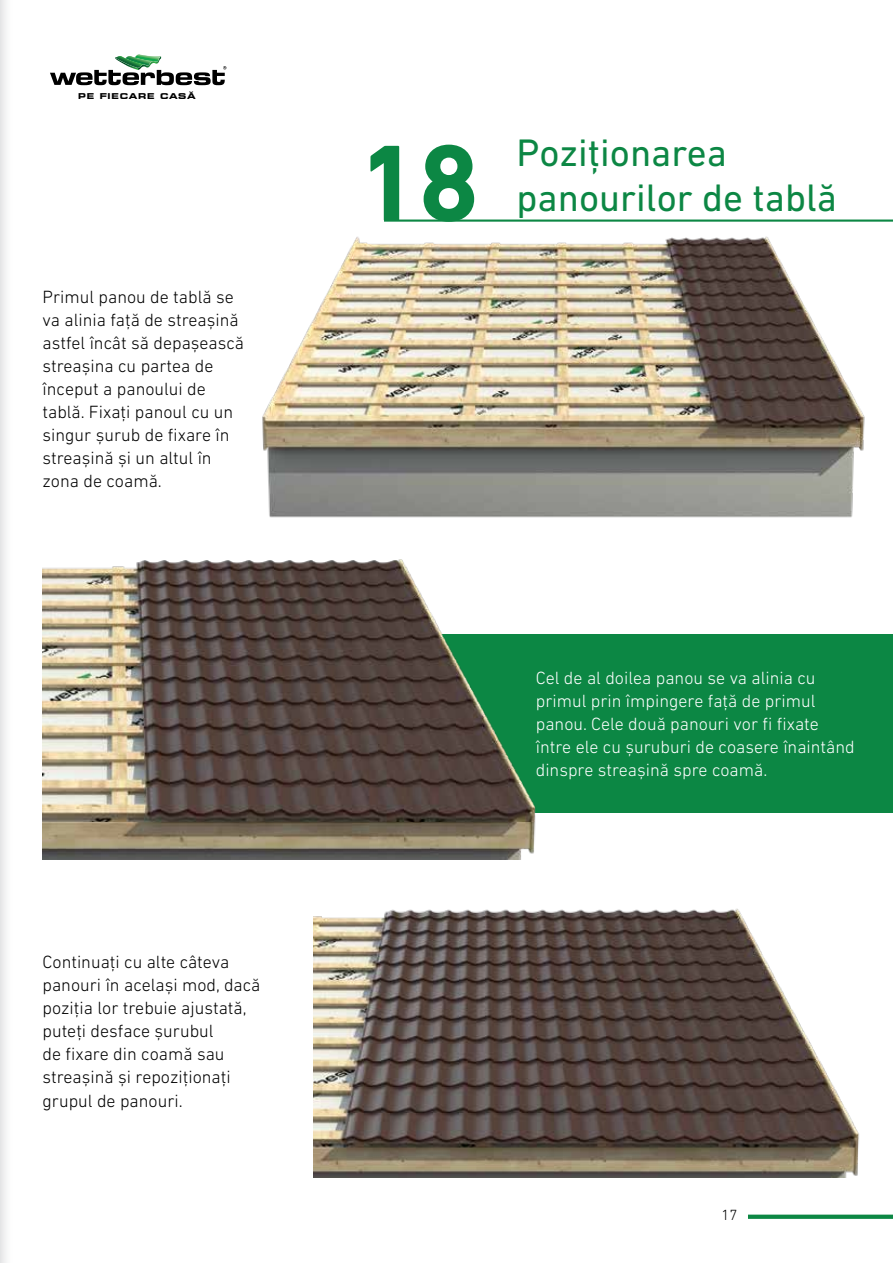
<style>
.page{position:relative;width:893px;height:1263px;background:#fff}
.page>*{position:absolute;margin:0;border:0;box-sizing:border-box;transform-origin:0 0}
.t1{font:700 109.95px "DIN Next LT Pro";color:#0c8744}
.t2{font:39px "DIN Next LT Pro";color:#0c8744}
.t3{font:300 18px/23.1px "DIN Next LT Pro";color:#000}
.t4{font:300 18px/23.1px "DIN Next LT Pro";color:#fff}
.t5{font:300 15px "DIN Next LT Pro";color:#000}
.t6{font:700 expanded 7.95px "Square 721 BT";letter-spacing:.1em;color:#000}
.s1{font-size:10.65px}
</style>
<div class="page">
<div style="left:748px;top:1214px;width:145px;height:5px;background:#0c8744"></div>
<svg style="left:50px;top:54px;width:176px;height:31px"></svg>
<div style="left:239px;top:634px;width:654px;height:179px;background:#0c8744"></div>
<img style="left:43px;top:559px;width:493px;height:300px">
<img style="left:314px;top:908px;width:545px;height:270px">
<img style="left:262px;top:236px;width:603px;height:282px">
<hr style="left:384px;top:219px;width:509px;height:3px;background:#0c8744">
<svg style="left:0;top:0;width:6px;height:1263px;fill:#ececed"></svg>
<p class="t6" style="left:78px;top:91px;width:119px">PE FIECARE CASA<span class="s1">˘</span></p>
<p class="t3" style="left:43px;top:285px;width:203px">Primul panou de tablă se va alinia față de streașină astfel încât să depașească streașina cu partea de început a panoului de tablă. Fixați panoul cu un singur șurub de fixare în streașină și un altul în zona de coamă.</p>
<p class="t3" style="left:43px;top:950px;width:219px">Continuați cu alte câteva panouri în același mod, dacă poziția lor trebuie ajustată, puteți desface șurubul<br>de fixare din coamă sau streașină și repoziționați grupul de panouri.</p>
<h1 class="t1" style="left:357px;top:119px;width:124px">18</h1>
<h2 class="t2" style="left:517px;top:130px;width:212px">Poziționarea</h2>
<h2 class="t2" style="left:517px;top:175px;width:322px">panourilor de tablă</h2>
<p class="t4" style="left:536px;top:666px;width:320px">Cel de al doilea panou se va alinia cu primul prin împingere față de primul panou. Cele două panouri vor fi fixate între ele cu șuruburi de coasere înaintând dinspre streașină spre coamă.</p>
<p class="t5" style="left:721px;top:1206px;width:17px">17</p>
</div>
